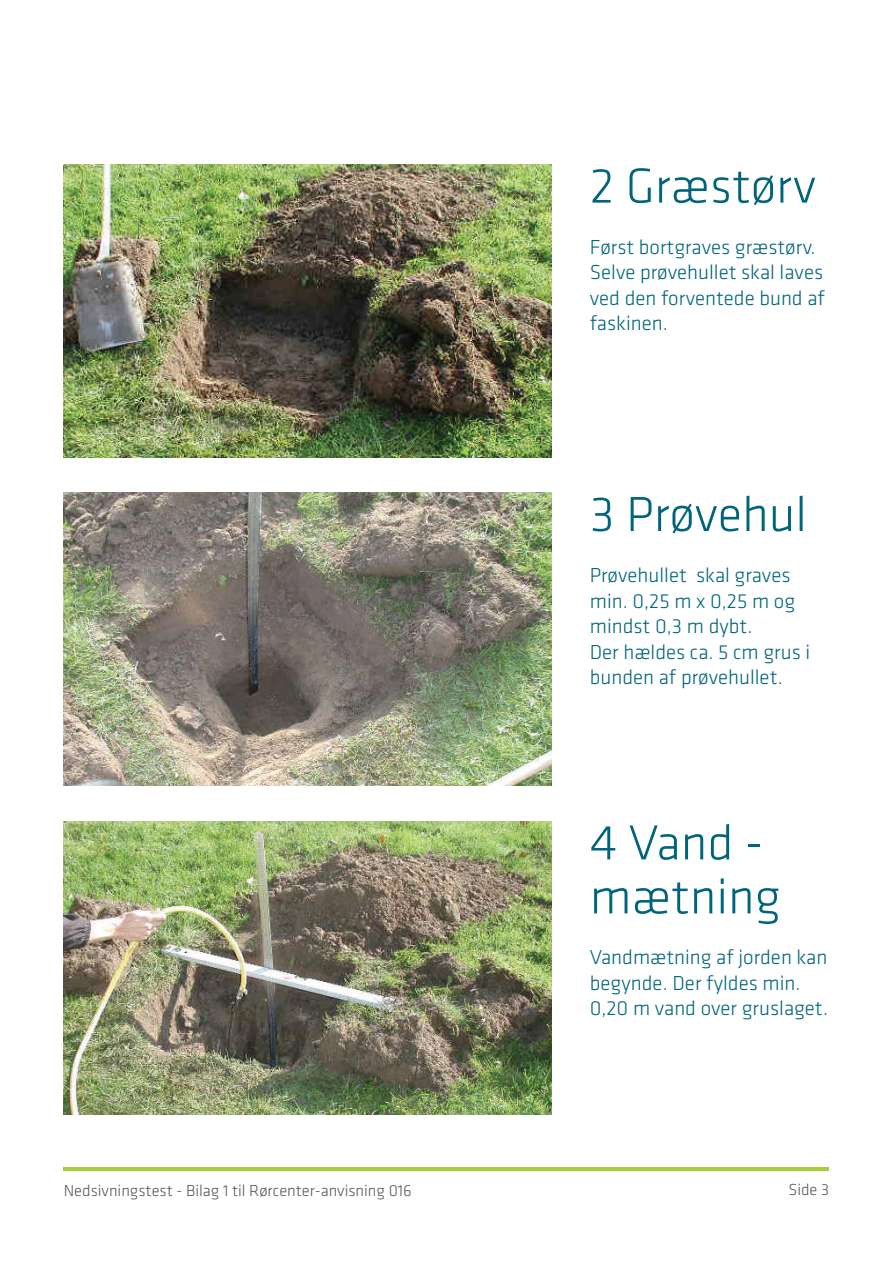
<style>
.page{position:relative;width:893px;height:1263px;background:#fff}
.page>*{position:absolute;margin:0;border:0;box-sizing:border-box;transform-origin:0 0}
.t1{font:300 51px/54px "Klavika Basic";color:#00657c}
.t2{font:300 21px/25.5px "Klavika Basic";color:#00657c}
.t3{font:300 16.5px "Klavika Basic";color:#57585a}
</style>
<div class="page">
<hr style="left:64px;top:1167px;width:765px;height:3px;background:#a6ce39">
<img style="left:64px;top:164px;width:488px;height:293px">
<img style="left:64px;top:493px;width:488px;height:293px">
<img style="left:64px;top:821px;width:488px;height:293px">
<h1 class="t1" style="left:590px;top:158px;width:228px">2 Græstørv</h1>
<p class="t2" style="left:590px;top:234px;width:237px">Først bortgraves græstørv.<br>Selve prøvehullet skal laves ved den forventede bund af faskinen.</p>
<h1 class="t1" style="left:590px;top:487px;width:219px">3 Prøvehul</h1>
<p class="t2" style="left:590px;top:562px;width:222px">Prøvehullet skal graves min. 0,25 m x 0,25 m og mindst 0,3 m dybt.<br>Der hældes ca. 5 cm grus i bunden af prøvehullet.</p>
<h1 class="t1" style="left:590px;top:815px;width:192px">4 Vand - mætning</h1>
<p class="t2" style="left:590px;top:944px;width:240px">Vandmætning af jorden kan begynde. Der fyldes min.<br>0,20 m vand over gruslaget.</p>
<p class="t3" style="left:64px;top:1180px;width:350px">Nedsivningstest - Bilag 1 til Rørcenter-anvisning 016</p>
<p class="t3" style="left:788px;top:1179px;width:42px">Side 3</p>
</div>
